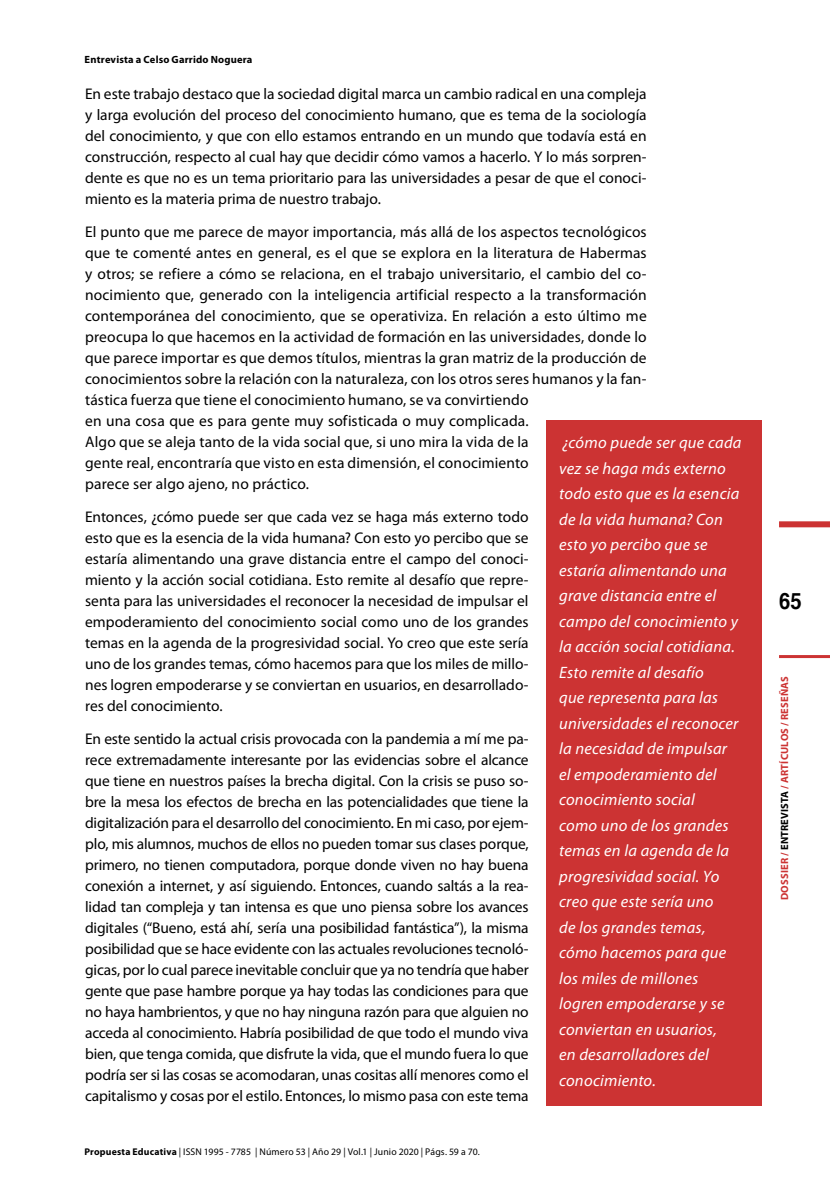
<style>
.page{position:relative;width:830px;height:1191px;background:#fff}
.page>*{position:absolute;margin:0;border:0;box-sizing:border-box;transform-origin:0 0}
.t1{font:700 22.5px "Helvetica";color:#000;scale:.9 1}
.t2{font:italic 16.5px/25.5px "Myriad Pro";letter-spacing:.015em;color:#fff}
.t3{font:15.45px/21px "Myriad Pro";letter-spacing:.005em;color:#000;text-align:justify}
.t4{font:700 10.5px "Myriad Pro";letter-spacing:.015em;color:#c33}
.t5{font:700 10.5px "Myriad Pro";letter-spacing:.015em;color:#000}
.t6{font:9.75px "Myriad Pro";letter-spacing:.01em;color:#000}
.s1{font-weight:700}
.s2{color:#000}
</style>
<div class="page">
<hr style="left:778px;top:655px;width:51px;height:3px;background:#c33">
<div style="left:778px;top:521px;width:51px;height:6px;background:#c33"></div>
<div style="left:546px;top:420px;width:215px;height:686px;background:#c33"></div>
<p class="t5" style="left:85px;top:53px;width:169px">Entrevista a Celso Garrido Noguera</p>
<p class="t3" style="left:85px;top:83px;width:563px">En este trabajo destaco que la sociedad digital marca un cambio radical en una compleja y larga evolución del proceso del conocimiento humano, que es tema de la sociología del conocimiento, y que con ello estamos entrando en un mundo que todavía está en construcción, respecto al cual hay que decidir cómo vamos a hacerlo. Y lo más sorpren&shy;dente es que no es un tema prioritario para las universidades a pesar de que el conoci&shy;miento es la materia prima de nuestro trabajo.</p>
<p class="t3" style="left:85px;top:221px;width:563px;text-align:left">El punto que me parece de mayor importancia, más allá de los aspectos tecnológicos que te comenté antes en general, es el que se explora en la literatura de Habermas y otros; se refiere a cómo se relaciona, en el trabajo universitario, el cambio del co&shy;nocimiento que, generado con la inteligencia artificial respecto a la transformación contemporánea del conocimiento, que se operativiza. En relación a esto último me preocupa lo que hacemos en la actividad de formación en las universidades, donde lo que parece importar es que demos títulos, mientras la gran matriz de la producción de conocimientos sobre la relación con la naturaleza, con los otros seres humanos y la fan&shy;tástica fuerza que tiene el conocimiento humano, se va convirtiendo<br>en una cosa que es para gente muy sofisticada o muy complicada.<br>Algo que se aleja tanto de la vida social que, si uno mira la vida de la<br>gente real, encontraría que visto en esta dimensión, el conocimiento<br>parece ser algo ajeno, no práctico.</p>
<p class="t3" style="left:85px;top:506px;width:445px">Entonces, ¿cómo puede ser que cada vez se haga más externo todo esto que es la esencia de la vida humana? Con esto yo percibo que se estaría alimentando una grave distancia entre el campo del conoci&shy;miento y la acción social cotidiana. Esto remite al desafío que repre&shy;senta para las universidades el reconocer la necesidad de impulsar el empoderamiento del conocimiento social como uno de los grandes temas en la agenda de la progresividad social. Yo creo que este sería uno de los grandes temas, cómo hacemos para que los miles de millo&shy;nes logren empoderarse y se conviertan en usuarios, en desarrollado&shy;res del conocimiento.</p>
<p class="t3" style="left:85px;top:728px;width:445px">En este sentido la actual crisis provocada con la pandemia a mí me pa&shy;rece extremadamente interesante por las evidencias sobre el alcance que tiene en nuestros países la brecha digital. Con la crisis se puso so&shy;bre la mesa los efectos de brecha en las potencialidades que tiene la digitalización para el desarrollo del conocimiento. En mi caso, por ejem&shy;plo, mis alumnos, muchos de ellos no pueden tomar sus clases porque, primero, no tienen computadora, porque donde viven no hay buena conexión a internet, y así siguiendo. Entonces, cuando saltás a la rea&shy;lidad tan compleja y tan intensa es que uno piensa sobre los avances digitales (“Bueno, está ahí, sería una posibilidad fantástica”), la misma posibilidad que se hace evidente con las actuales revoluciones tecnoló&shy;gicas, por lo cual parece inevitable concluir que ya no tendría que haber gente que pase hambre porque ya hay todas las condiciones para que no haya hambrientos, y que no hay ninguna razón para que alguien no acceda al conocimiento. Habría posibilidad de que todo el mundo viva bien, que tenga comida, que disfrute la vida, que el mundo fuera lo que podría ser si las cosas se acomodaran, unas cositas allí menores como el capitalismo y cosas por el estilo. Entonces, lo mismo pasa con este tema</p>
<p class="t2" style="left:559px;top:430px;width:184px">¿cómo puede ser que cada vez se haga más externo todo esto que es la esencia de la vida humana? Con esto yo percibo que se estaría alimentando una grave distancia entre el campo del conocimiento y la acción social cotidiana.<br>Esto remite al desafío<br>que representa para las universidades el reconocer la necesidad de impulsar el empoderamiento del conocimiento social<br>como uno de los grandes temas en la agenda de la progresividad social. Yo creo que este sería uno<br>de los grandes temas, cómo hacemos para que los miles de millones logren empoderarse y se conviertan en usuarios,<br>en desarrolladores del conocimiento.</p>
<p class="t6" style="left:84px;top:1146px;width:397px"><span class="s1">Propuesta Educativa</span> | ISSN 1995 - 7785 | Número 53 | Año 29 | Vol.1 | Junio 2020 | Págs. 59 a 70.</p>
<h1 class="t1" style="left:778px;top:583px;width:27px">65</h1>
<p class="t4" style="left:777px;top:900px;width:225px;rotate:-90deg">DOSSIER / <span class="s2">ENTREVISTA</span> / ARTÍCULOS / RESEÑAS</p>
</div>
